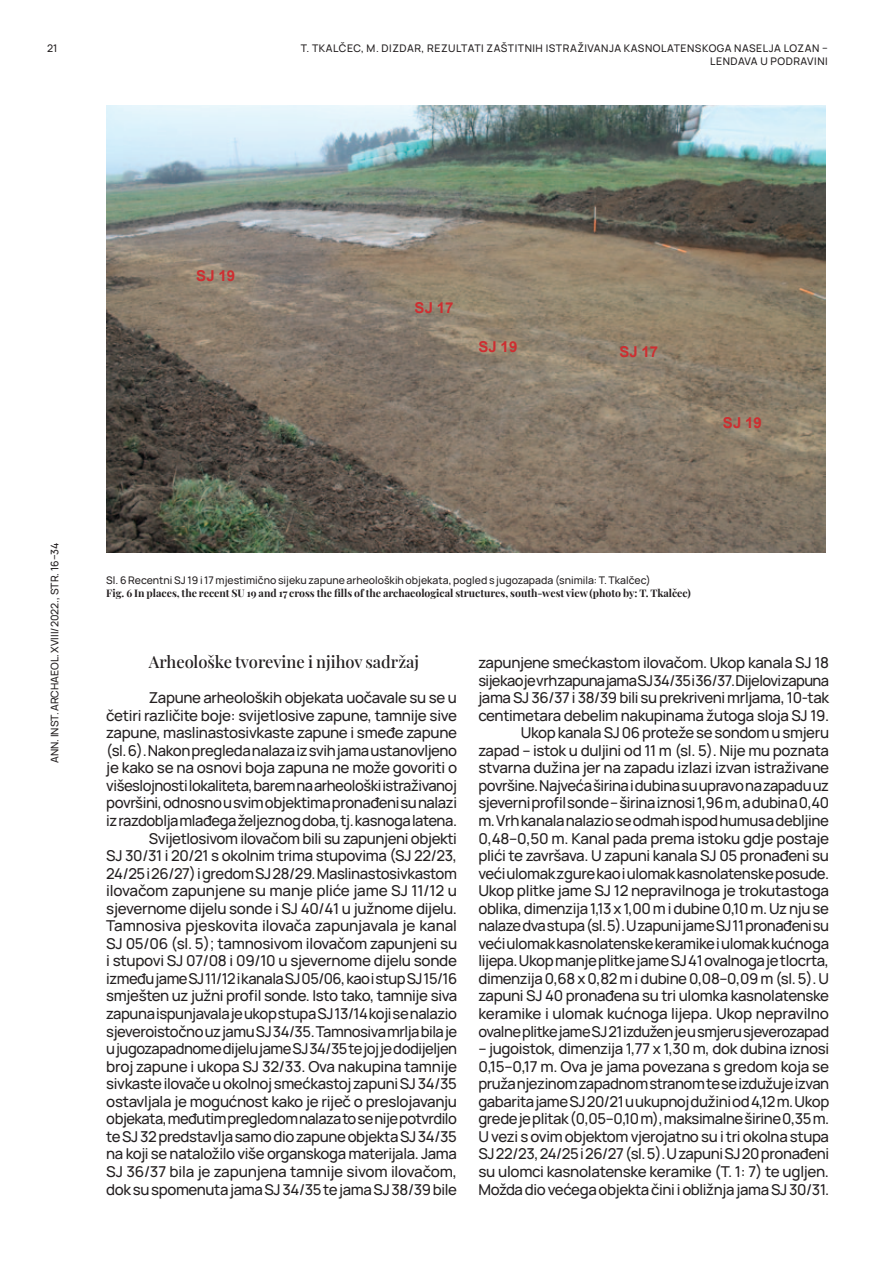
<style>
.page{position:relative;width:893px;height:1263px;background:#fff}
.page>*{position:absolute;margin:0;border:0;box-sizing:border-box;transform-origin:0 0}
.t1{font:500 16.5px "Playfair Display";color:#231f20}
.t2{font:500 15px/17.5px "Manrope";letter-spacing:-.025em;color:#231f20;text-align:right}
.t3{font:700 15px "Arial";letter-spacing:.01em;color:#ce2e31}
.t4{font:700 10.5px/12.6px "Playfair Display";color:#231f20}
.t5{font:500 10.5px "Manrope";letter-spacing:.025em;color:#231f20}
.t6{font:500 10.5px "Manrope";color:#231f20}
.s1{font-family:"Manrope";font-weight:500}
</style>
<div class="page">
<img style="left:106px;top:106px;width:720px;height:447px">
<p class="t5" style="left:47px;top:40px;width:12px">21</p>
<p class="t5" style="left:301px;top:40px;width:26px">T. Tkal</p>
<p class="t5" style="left:339px;top:40px;width:58px">čec, M. Dizdar</p>
<p class="t5" style="left:422px;top:40px;width:27px">, Rezultati</p>
<p class="t5" style="left:486px;top:40px;width:8px">zaštitnih</p>
<p class="t5" style="left:546px;top:40px;width:19px">istra</p>
<p class="t5" style="left:577px;top:40px;width:15px">živanja</p>
<p class="t5" style="left:624px;top:40px;width:30px">kasnolat</p>
<p class="t5" style="left:681px;top:40px;width:89px">enskoga naselja</p>
<p class="t5" style="left:784px;top:40px;width:14px">Lozan</p>
<p class="t5" style="left:822px;top:40px;width:7px">–</p>
<p class="t5" style="left:710px;top:53px;width:21px">Lendava</p>
<p class="t5" style="left:760px;top:53px;width:25px">u Podravini</p>
<p class="t6" style="left:46px;top:763px;width:222px;rotate:-90deg">Ann. Inst. Archaeol. XVIII/2022., str. 16–34</p>
<p class="t3" style="left:196px;top:265px;width:40px">SJ 19</p>
<p class="t3" style="left:415px;top:297px;width:40px">SJ 17</p>
<p class="t3" style="left:478px;top:336px;width:40px">SJ 19</p>
<p class="t3" style="left:619px;top:341px;width:40px">SJ 17</p>
<p class="t3" style="left:723px;top:412px;width:40px">SJ 19</p>
<p class="t4" style="left:106px;top:573px;width:586px"><span class="s1">Sl. 6 Recentni SJ 19 i 17 mjestimično sijeku zapune arheoloških objekata, pogled s jugozapada (snimila: T. Tkalčec)<br></span>Fig. 6 In places, the recent SU 19 and 17 cross the fills of the archaeological structures, south-west view (photo by: T. Tkalčec)</p>
<p class="t1" style="left:149px;top:649px;width:272px">Arheološke tvorevine i njihov sadržaj</p>
<p class="t2" style="left:106px;top:688px;width:352px">Zapune arheoloških objekata uočavale su se u<br>četiri različite boje: svijetlosive zapune, tamnije sive zapune, maslinastosivkaste zapune i smeđe zapune (sl. 6). Nakon pregleda nalaza iz svih jama ustanovljeno je kako se na osnovi boja zapuna ne može govoriti o višeslojnosti lokaliteta, barem na arheološki istraživanoj površini, odnosno u svim objektima pronađeni su nalazi iz razdoblja mlađega željeznog doba, tj. kasnoga latena.<br>Svijetlosivom ilovačom bili su zapunjeni objekti<br>SJ 30/31 i 20/21 s okolnim trima stupovima (SJ 22/23, 24/25 i 26/27) i gredom SJ 28/29. Maslinastosivkastom ilovačom zapunjene su manje pliće jame SJ 11/12 u sjevernome dijelu sonde i SJ 40/41 u južnome dijelu.<br>Tamnosiva pjeskovita ilovača zapunjavala je kanal SJ 05/06 (sl. 5); tamnosivom ilovačom zapunjeni su i stupovi SJ 07/08 i 09/10 u sjevernome dijelu sonde između jame SJ 11/12 i kanala SJ 05/06, kao i stup SJ 15/16 smješten uz južni profil sonde. Isto tako, tamnije siva zapuna ispunjavala je ukop stupa SJ 13/14 koji se nalazio sjeveroistočno uz jamu SJ 34/35. Tamnosiva mrlja bila je u jugozapadnome dijelu jame SJ 34/35 te joj je dodijeljen broj zapune i ukopa SJ 32/33. Ova nakupina tamnije sivkaste ilovače u okolnoj smećkastoj zapuni SJ 34/35 ostavljala je mogućnost kako je riječ o preslojavanju objekata, međutim pregledom nalaza to se nije potvrdilo te SJ 32 predstavlja samo dio zapune objekta SJ 34/35 na koji se nataložilo više organskoga materijala. Jama SJ 36/37 bila je zapunjena tamnije sivom ilovačom, dok su spomenuta jama SJ 34/35 te jama SJ 38/39 bile</p>
<p class="t2" style="left:478px;top:653px;width:352px">zapunjene smećkastom ilovačom. Ukop kanala SJ 18 sijekao je vrh zapuna jama SJ 34/35 i 36/37. Dijelovi zapuna jama SJ 36/37 i 38/39 bili su prekriveni mrljama, 10-tak centimetara debelim nakupinama žutoga sloja SJ 19.<br>Ukop kanala SJ 06 proteže se sondom u smjeru zapad – istok u duljini od 11 m (sl. 5). Nije mu poznata stvarna dužina jer na zapadu izlazi izvan istraživane površine. Najveća širina i dubina su upravo na zapadu uz sjeverni profil sonde – širina iznosi 1,96 m, a dubina 0,40 m. Vrh kanala nalazio se odmah ispod humusa debljine 0,48–0,50 m. Kanal pada prema istoku gdje postaje plići te završava. U zapuni kanala SJ 05 pronađeni su veći ulomak zgure kao i ulomak kasnolatenske posude.<br>Ukop plitke jame SJ 12 nepravilnoga je trokutastoga oblika, dimenzija 1,13 x 1,00 m i dubine 0,10 m. Uz nju se nalaze dva stupa (sl. 5). U zapuni jame SJ 11 pronađeni su veći ulomak kasnolatenske keramike i ulomak kućnoga lijepa. Ukop manje plitke jame SJ 41 ovalnoga je tlocrta, dimenzija 0,68 x 0,82 m i dubine 0,08–0,09 m (sl. 5). U zapuni SJ 40 pronađena su tri ulomka kasnolatenske keramike i ulomak kućnoga lijepa. Ukop nepravilno ovalne plitke jame SJ 21 izdužen je u smjeru sjeverozapad</p>
<p class="t2" style="left:478px;top:1039px;width:352px;text-align:justify">– jugoistok, dimenzija 1,77 x 1,30 m, dok dubina iznosi 0,15–0,17 m. Ova je jama povezana s gredom koja se pruža njezinom zapadnom stranom te se izdužuje izvan gabarita jame SJ 20/21 u ukupnoj dužini od 4,12 m. Ukop grede je plitak (0,05–0,10 m), maksimalne širine 0,35 m.<br>U vezi s ovim objektom vjerojatno su i tri okolna stupa SJ 22/23, 24/25 i 26/27 (sl. 5). U zapuni SJ 20 pronađeni su ulomci kasnolatenske keramike (T. 1: 7) te ugljen.<br>Možda dio većega objekta čini i obližnja jama SJ 30/31.</p>
</div>
